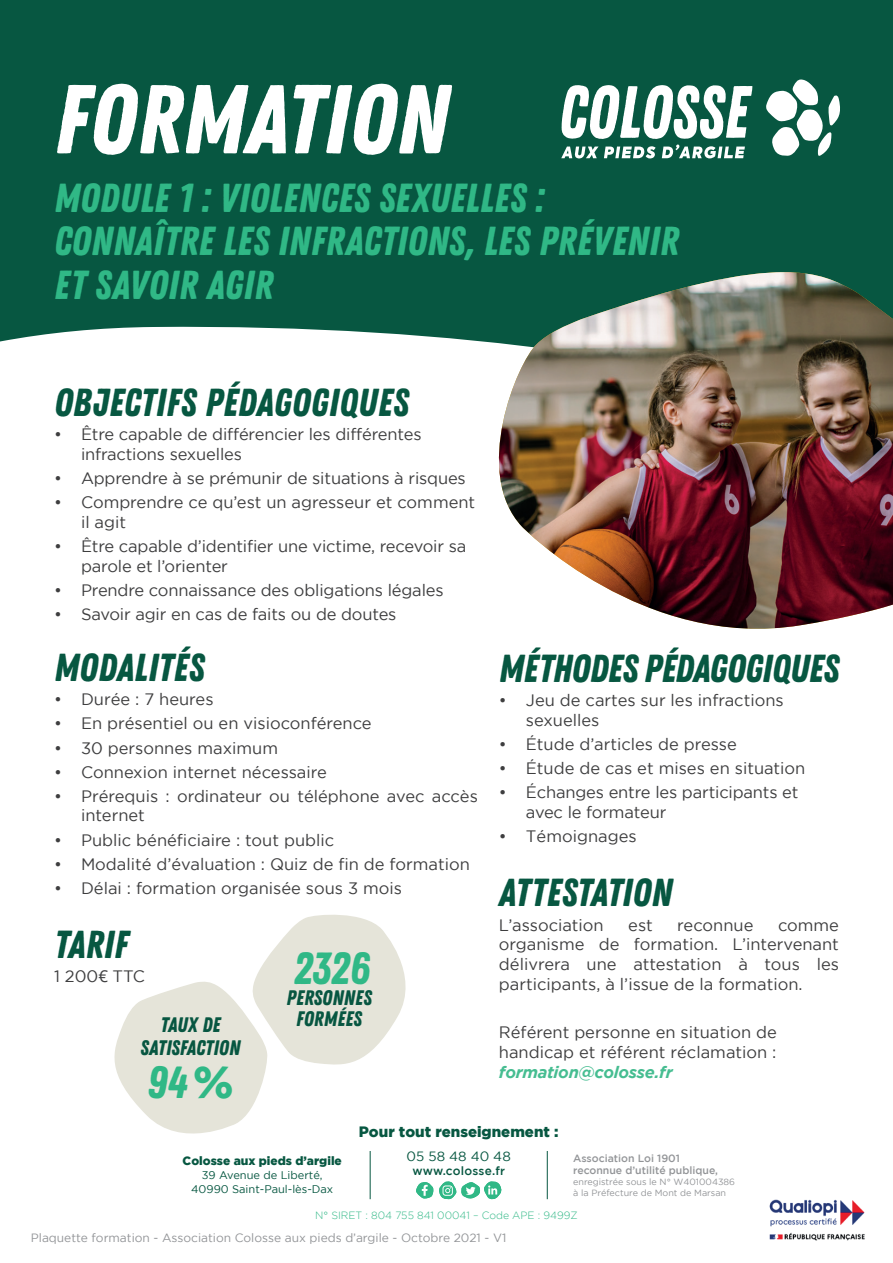
<style>
.page{position:relative;width:893px;height:1263px;background:#fff}
.page>*{position:absolute;margin:0;border:0;box-sizing:border-box;transform-origin:0 0}
.t1{font:97.5px "Zing Rust Demo Base";color:#fff}
.t2{font:45px "Zing Rust Demo Base";color:#30b886}
.t3{font:40.5px/43.5px "Zing Rust Demo Base";color:#30b886}
.t4{font:39px "Zing Rust Demo Base";color:#075741}
.t5{font:39px "Zing Rust Demo Base";letter-spacing:-.02em;color:#075741}
.t6{font:21px/22.5px "Zing Rust Demo Base";color:#075641;text-align:center}
.t7{font:16.5px/19.8px "Gotham";color:#3e3e3f}
.t8{font:italic 700 16.5px "Gotham";letter-spacing:-.02em;color:#46bd91}
.t9{font:900 15px "Gotham";color:#075741}
.t10{font:13.35px "Gotham";color:#075741}
.t11{font:12px "Gotham";color:#939598}
.t12{font:900 12px "Gotham";color:#075741}
.t13{font:500 11.85px "Gotham";letter-spacing:.02em;color:#075741}
.t14{font:11.1px/14.1px "Gotham";color:#075741;text-align:center}
.t15{font:500 10.5px/12.6px "Gotham";color:#939598}
.t16{font:300 10.5px "Gotham";color:#30b886}
.t17{font:9px/10.8px "Gotham";color:#939598}
.s1{font-family:"Open Sans"}
.s2{font-family:"Gotham";font-weight:900}
</style>
<div class="page">
<div style="left:0;top:0;width:893px;height:846px;background:#075741"></div>
<svg style="left:562px;top:85px;width:190px;height:54px"></svg>
<svg style="left:766px;top:79px;width:74px;height:77px"></svg>
<svg style="left:561px;top:147px;width:37px;height:11px"></svg>
<svg style="left:604px;top:146px;width:52px;height:12px"></svg>
<svg style="left:662px;top:145px;width:83px;height:13px"></svg>
<div style="left:0;top:326px;width:471px;height:137px;background:#fff"></div>
<div style="left:0;top:463px;width:893px;height:309px;background:#fff"></div>
<div style="left:0;top:772px;width:893px;height:74px;background:#fff"></div>
<div style="left:471px;top:340px;width:26px;height:123px;background:#fff"></div>
<img style="left:497px;top:272px;width:396px;height:357px">
<hr style="left:547px;top:1151px;width:1px;height:48px;background:#075741">
<svg style="left:114px;top:914px;width:388px;height:286px"></svg>
<img style="left:769px;top:1199px;width:96px;height:42px">
<h1 class="t1" style="left:54px;top:63px;width:396px">FORMATION</h1>
<h3 class="t3" style="left:54px;top:176px;width:626px">MODULE 1 : VIOLENCES SEXUELLES :<br>CONNAÎTRE LES INFRACTIONS, LES PRÉVENIR<br>ET SAVOIR AGIR</h3>
<h3 class="t4" style="left:54px;top:380px;width:356px">OBJECTIFS PÉDAGOGIQUES</h3>
<p class="t7" style="left:81px;top:424px;width:342px;text-indent:-27px">• Être capable de différencier les différentes infractions sexuelles</p>
<p class="t7" style="left:54px;top:468px;width:413px">• Apprendre à se prémunir de situations à risques</p>
<p class="t7" style="left:81px;top:492px;width:396px;text-indent:-27px">• Comprendre ce qu’est un agresseur et comment il agit</p>
<p class="t7" style="left:81px;top:536px;width:387px;text-indent:-27px">• Être capable d’identifier une victime, recevoir sa parole et l’orienter</p>
<p class="t7" style="left:54px;top:580px;width:391px">• Prendre connaissance des obligations légales</p>
<p class="t7" style="left:54px;top:604px;width:344px">• Savoir agir en cas de faits ou de doutes</p>
<h3 class="t4" style="left:54px;top:645px;width:152px">MODALITÉS</h3>
<p class="t7" style="left:54px;top:689px;width:161px">• Durée : 7 heures</p>
<p class="t7" style="left:54px;top:713px;width:319px">• En présentiel ou en visioconférence</p>
<p class="t7" style="left:54px;top:737px;width:226px">• 30 personnes maximum</p>
<p class="t7" style="left:54px;top:762px;width:274px">• Connexion internet nécessaire</p>
<p class="t7" style="left:81px;top:786px;width:398px;text-indent:-27px">• Prérequis : ordinateur ou téléphone avec accès internet</p>
<p class="t7" style="left:54px;top:829px;width:282px">• Public bénéficiaire : tout public</p>
<p class="t7" style="left:54px;top:853px;width:417px">• Modalité d’évaluation : Quiz de fin de formation</p>
<p class="t7" style="left:54px;top:878px;width:350px">• Délai : formation organisée sous 3 mois</p>
<h3 class="t4" style="left:54px;top:922px;width:76px">TARIF</h3>
<p class="t7" style="left:54px;top:966px;width:93px">1 200<span class="s1">€</span> TTC</p>
<h2 class="t2" style="left:293px;top:942px;width:78px">2326</h2>
<p class="t6" style="left:286px;top:987px;width:87px;line-height:21px">PERSONNES<br>FORMÉES</p>
<p class="t6" style="left:140px;top:1013px;width:101px">TAUX DE<br>SATISFACTION</p>
<h2 class="t2" style="left:147px;top:1056px;width:88px">94 <span class="s2">%</span></h2>
<h3 class="t5" style="left:499px;top:645px;width:342px">MÉTHODES PÉDAGOGIQUES</h3>
<p class="t7" style="left:526px;top:690px;width:259px;text-indent:-27px">• Jeu de cartes sur les infractions sexuelles</p>
<p class="t7" style="left:499px;top:734px;width:239px">• Étude d’articles de presse</p>
<p class="t7" style="left:499px;top:758px;width:308px">• Étude de cas et mises en situation</p>
<p class="t7" style="left:526px;top:782px;width:274px;text-indent:-27px">• Échanges entre les participants et avec le formateur</p>
<p class="t7" style="left:499px;top:826px;width:139px">• Témoignages</p>
<h3 class="t4" style="left:499px;top:870px;width:175px">ATTESTATION</h3>
<p class="t7" style="left:499px;top:914px;width:106px">L’association</p>
<p class="t7" style="left:628px;top:914px;width:26px">est</p>
<p class="t7" style="left:677px;top:914px;width:78px">reconnue</p>
<p class="t7" style="left:499px;top:914px;width:342px;text-align:justify;text-indent:279px">comme organisme de formation. L’intervenant délivrera une attestation à tous les participants, à l’issue de la formation.</p>
<p class="t7" style="left:499px;top:1022px;width:279px">Référent personne en situation de handicap et référent réclamation :</p>
<p class="t8" style="left:499px;top:1062px;width:175px">formation@colosse.fr</p>
<p class="t9" style="left:359px;top:1123px;width:201px">Pour tout renseignement :</p>
<p class="t10" style="left:407px;top:1149px;width:106px">05 58 48 40 48</p>
<p class="t15" style="left:573px;top:1151px;width:146px">Association Loi 1901 reconnue d’utilité publique,</p>
<p class="t17" style="left:573px;top:1176px;width:163px">enregistrée sous le N° W401004386 à la Préfecture de Mont de Marsan</p>
<p class="t16" style="left:315px;top:1210px;width:264px">N° SIRET : 804 755 841 00041 – Code APE : 9499Z</p>
<p class="t12" style="left:183px;top:1154px;width:161px">Colosse aux pieds d’argile</p>
<p class="t13" style="left:412px;top:1164px;width:94px">www.colosse.fr</p>
<p class="t14" style="left:191px;top:1168px;width:144px">39 Avenue de Liberté,<br>40990 Saint-Paul-lès-Dax</p>
<p class="t11" style="left:31px;top:1231px;width:477px">Plaquette formation - Association Colosse aux pieds d’argile - Octobre 2021 - V1</p>
</div>
